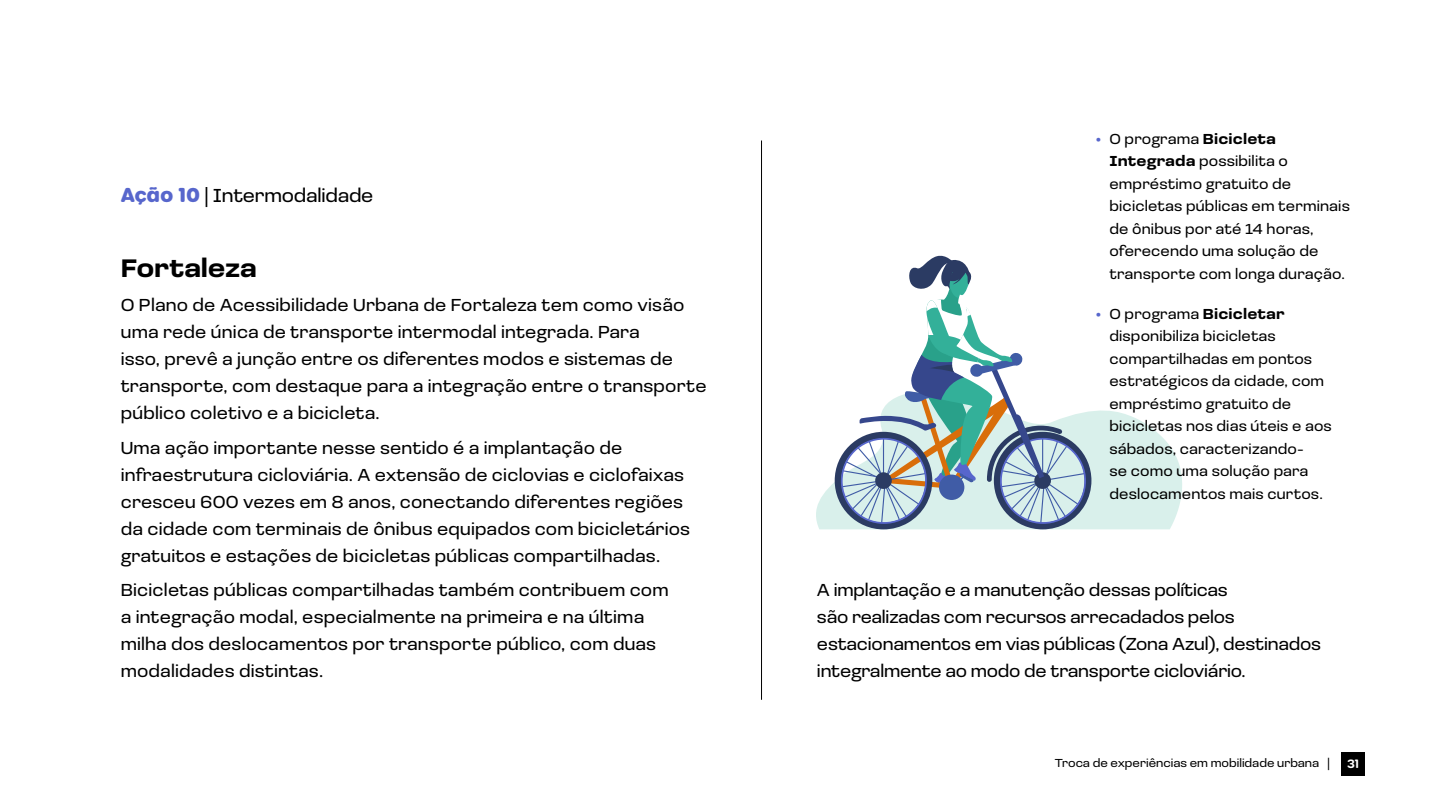
<style>
.page{position:relative;width:1440px;height:810px;background:#fff}
.page>*{position:absolute;margin:0;border:0;box-sizing:border-box;transform-origin:0 0}
.t1{font:700 26.25px "Loos Wide";letter-spacing:-.015em;color:#000}
.t2{font:19.5px "Loos Wide";letter-spacing:-.01em;color:#000}
.t3{font:18px/27px "Loos Wide";letter-spacing:.01em;color:#000}
.t4{font:18px/27px "Loos Wide";letter-spacing:-.01em;color:#000}
.t5{font:15px/22.5px "Loos Wide";letter-spacing:.01em;color:#000}
.t6{font:12px "Loos Wide";color:#000}
.t7{font:600 11.7px "Urbane Rounded";color:#fff}
.s1{font-family:"Urbane Rounded";font-weight:700;color:#5766cc}
.s2{font-weight:700;color:#5766cc}
.s3{font-weight:700}
</style>
<div class="page">
<div style="left:1341px;top:752px;width:24px;height:24px;background:#000"></div>
<svg style="left:816px;top:410px;width:366px;height:119px;fill:#d9f0eb"></svg>
<hr style="left:761px;top:141px;width:1px;height:559px;background:#000">
<svg style="left:835px;top:255px;width:256px;height:274px"></svg>
<p class="t2" style="left:121px;top:181px;width:254px"><span class="s1">Ação 10</span> | Intermodalidade</p>
<h1 class="t1" style="left:121px;top:249px;width:138px">Fortaleza</h1>
<p class="t3" style="left:121px;top:291px;width:587px">O Plano de Acessibilidade Urbana de Fortaleza tem como visão uma rede única de transporte intermodal integrada. Para<br>isso, prevê a junção entre os diferentes modos e sistemas de transporte, com destaque para a integração entre o transporte público coletivo e a bicicleta.</p>
<p class="t3" style="left:121px;top:433px;width:571px">Uma ação importante nesse sentido é a implantação de infraestrutura cicloviária. A extensão de ciclovias e ciclofaixas cresceu 600 vezes em 8 anos, conectando diferentes regiões da cidade com terminais de ônibus equipados com bicicletários gratuitos e estações de bicicletas públicas compartilhadas.</p>
<p class="t3" style="left:121px;top:576px;width:549px">Bicicletas públicas compartilhadas também contribuem com a integração modal, especialmente na primeira e na última milha dos deslocamentos por transporte público, com duas modalidades distintas.</p>
<p class="t5" style="left:1109px;top:127px;width:242px;text-indent:-14px"><span class="s2">•</span> O programa <span class="s3">Bicicleta<br>Integrada</span> possibilita o empréstimo gratuito de bicicletas públicas em terminais de ônibus por até 14 horas, oferecendo uma solução de transporte com longa duração.</p>
<p class="t5" style="left:1109px;top:302px;width:224px;text-indent:-14px"><span class="s2">•</span> O programa <span class="s3">Bicicletar </span>disponibiliza bicicletas compartilhadas em pontos estratégicos da cidade, com empréstimo gratuito de bicicletas nos dias úteis e aos sábados, caracterizando-<br>se como uma solução para deslocamentos mais curtos.</p>
<p class="t4" style="left:817px;top:576px;width:506px">A implantação e a manutenção dessas políticas<br>são realizadas com recursos arrecadados pelos estacionamentos em vias públicas (Zona Azul), destinados integralmente ao modo de transporte cicloviário.</p>
<p class="t6" style="left:1055px;top:755px;width:277px">Troca de experiências em mobilidade urbana |</p>
<p class="t7" style="left:1347px;top:756px;width:14px">31</p>
</div>
